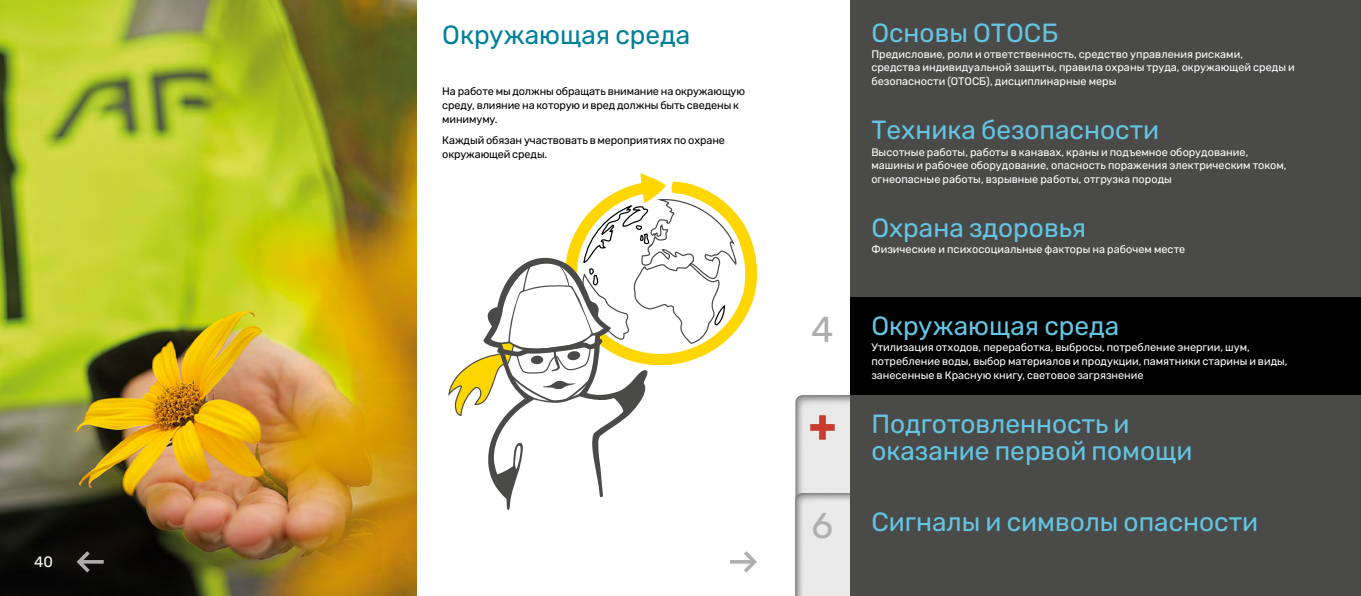
<style>
.page{position:relative;width:1361px;height:596px;background:#fff}
.page>*{position:absolute;margin:0;border:0;box-sizing:border-box;transform-origin:0 0}
.t1{font:36px "Rubik";color:#aeaeae}
.t2{font:26.25px/26.2px "Rubik";color:#64c5e2}
.t3{font:26.25px "Rubik";color:#008199}
.t4{font:15px "Rubik";color:#fff}
.t5{font:10.8px/14px "Rubik";letter-spacing:.005em;color:#fff}
.t6{font:10.8px/14px "Rubik";letter-spacing:-.01em;color:#000}
</style>
<div class="page">
<div style="left:781px;top:384px;width:580px;height:211px;background:#000;opacity:.4"></div>
<div style="left:781px;top:481px;width:580px;height:114px;background:#000;opacity:.4"></div>
<div style="left:850px;top:395px;width:511px;height:200px;background:#4a4a49"></div>
<div style="left:850px;top:0;width:511px;height:297px;background:#4a4a49"></div>
<div style="left:850px;top:297px;width:511px;height:98px;background:#000"></div>
<svg style="left:810px;top:415px;width:24px;height:24px"></svg>
<img style="left:0;top:0;width:417px;height:595px">
<svg style="left:606px;top:173px;width:151px;height:156px"></svg>
<svg style="left:488px;top:416px;width:140px;height:93px"></svg>
<svg style="left:513px;top:445px;width:9px;height:24px"></svg>
<svg style="left:448px;top:198px;width:289px;height:218px"></svg>
<svg style="left:77px;top:551px;width:27px;height:21px"></svg>
<svg style="left:730px;top:551px;width:27px;height:21px"></svg>
<h3 class="t4" style="left:34px;top:550px;width:20px">40</h3>
<h2 class="t3" style="left:442px;top:16px;width:250px">Окружающая среда</h2>
<p class="t6" style="left:442px;top:85px;width:304px">На работе мы должны обращать внимание на окружающую среду, влияние на которую и вред должны быть сведены к минимуму.</p>
<p class="t6" style="left:442px;top:134px;width:284px">Каждый обязан участвовать в мероприятиях по охране окружающей среды.</p>
<h1 class="t1" style="left:811px;top:303px;width:24px">4</h1>
<h1 class="t1" style="left:811px;top:498px;width:23px">6</h1>
<h2 class="t2" style="left:871px;top:21px;width:188px">Основы ОТОСБ</h2>
<p class="t5" style="left:871px;top:47px;width:425px">Предисловие, роли и ответственность, средство управления рисками,<br>средства индивидуальной защиты, правила охраны труда, окружающей среды и безопасности (ОТОСБ), дисциплинарные меры</p>
<h2 class="t2" style="left:871px;top:118px;width:289px">Техника безопасности</h2>
<p class="t5" style="left:871px;top:145px;width:417px">Высотные работы, работы в канавах, краны и подъемное оборудование, машины и рабочее оборудование, опасность поражения электрическим током, огнеопасные работы, взрывные работы, отгрузка породы</p>
<h2 class="t2" style="left:871px;top:216px;width:216px">Охрана здоровья</h2>
<p class="t5" style="left:871px;top:243px;width:315px">Физические и психосоциальные факторы на рабочем месте</p>
<h2 class="t2" style="left:871px;top:314px;width:250px">Окружающая среда</h2>
<p class="t5" style="left:871px;top:341px;width:418px">Утилизация отходов, переработка, выбросы, потребление энергии, шум, потребление воды, выбор материалов и продукции, памятники старины и виды, занесенные в Красную книгу, световое загрязнение</p>
<h2 class="t2" style="left:871px;top:412px;width:323px">Подготовленность и оказание первой помощи</h2>
<h2 class="t2" style="left:871px;top:510px;width:388px">Сигналы и символы опасности</h2>
</div>
